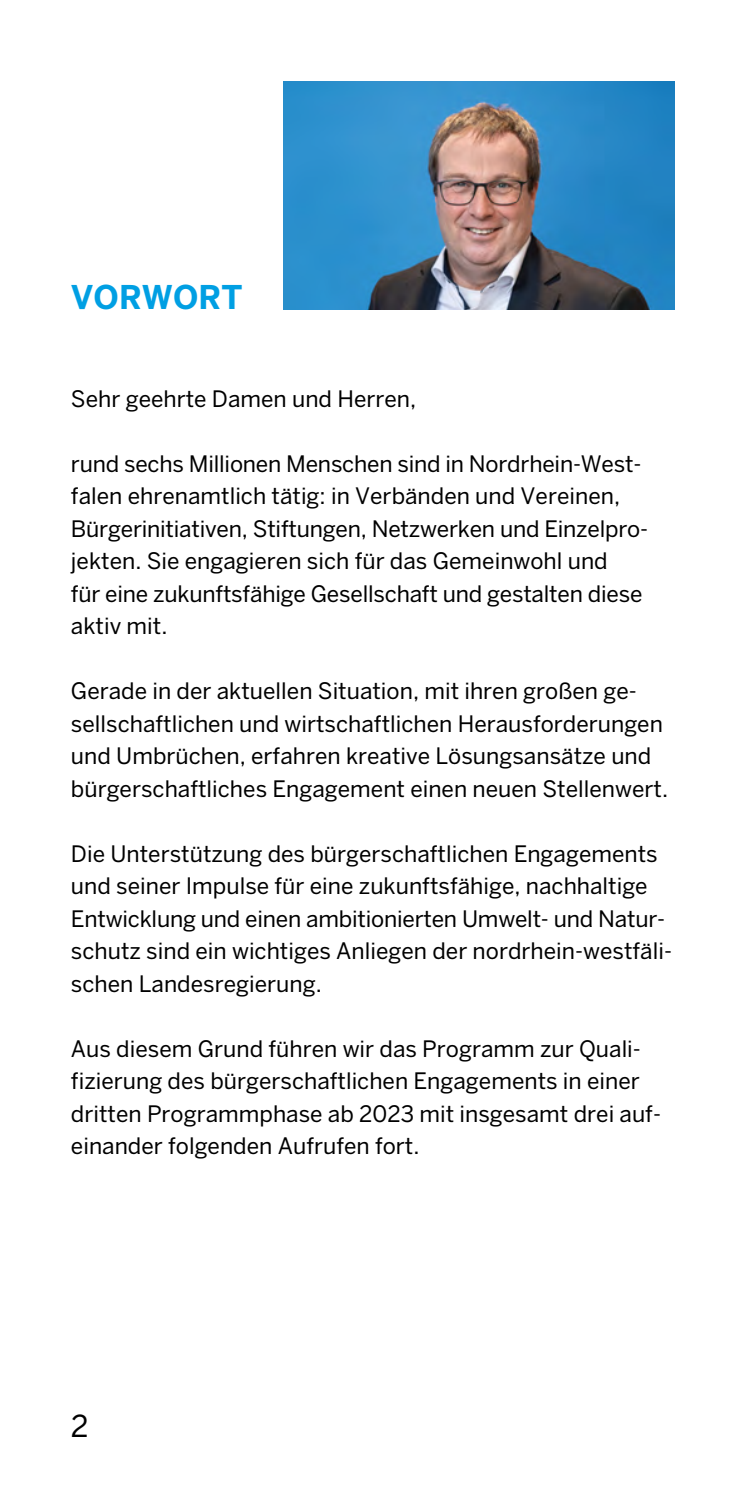
<style>
.page{position:relative;width:745px;height:1489px;background:#fff}
.page>*{position:absolute;margin:0;border:0;box-sizing:border-box;transform-origin:0 0}
.t1{font:700 32.5px "Benton Sans";color:#009fe3}
.t2{font:30px "Benton Sans";color:#000}
.t3{font:22.5px/32.5px "Benton Sans";color:#000}
</style>
<div class="page">
<img style="left:283px;top:81px;width:390px;height:228px">
<h2 class="t1" style="left:71px;top:278px;width:173px">VORWORT</h2>
<p class="t3" style="left:71px;top:382px;width:346px">Sehr geehrte Damen und Herren,</p>
<p class="t3" style="left:71px;top:447px;width:578px">rund sechs Millionen Menschen sind in Nordrhein-West&shy;falen ehrenamtlich tätig: in Verbänden und Vereinen, Bürgerinitiativen, Stiftungen, Netzwerken und Einzelpro&shy;jekten. Sie engagieren sich für das Gemeinwohl und<br>für eine zukunftsfähige Gesellschaft und gestalten diese aktiv mit.</p>
<p class="t3" style="left:71px;top:674px;width:598px">Gerade in der aktuellen Situation, mit ihren großen ge&shy;sellschaftlichen und wirtschaftlichen Herausforderungen und Umbrüchen, erfahren kreative Lösungsansätze und bürgerschaftliches Engagement einen neuen Stellenwert.</p>
<p class="t3" style="left:71px;top:837px;width:602px">Die Unterstützung des bürgerschaftlichen Engagements und seiner Impulse für eine zukunftsfähige, nachhaltige Entwicklung und einen ambitionierten Umwelt- und Natur&shy;schutz sind ein wichtiges Anliegen der nordrhein-westfäli&shy;schen Landesregierung.</p>
<p class="t3" style="left:71px;top:1032px;width:591px">Aus diesem Grund führen wir das Programm zur Quali&shy;fizierung des bürgerschaftlichen Engagements in einer dritten Programmphase ab 2023 mit insgesamt drei auf&shy;einander folgenden Aufrufen fort.</p>
<h2 class="t2" style="left:71px;top:1408px;width:19px">2</h2>
</div>
